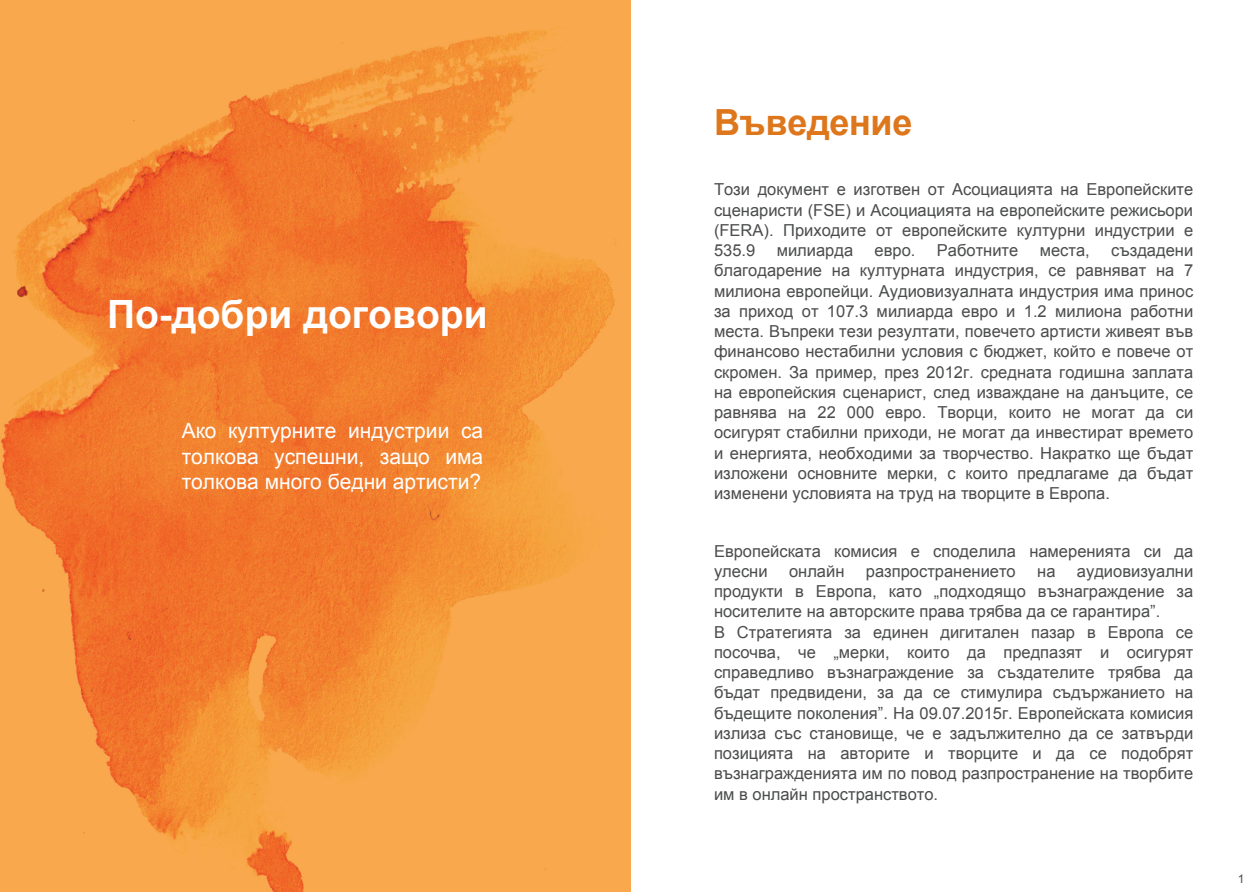
<style>
.page{position:relative;width:1259px;height:893px;background:#fff}
.page>*{position:absolute;margin:0;border:0;box-sizing:border-box;transform-origin:0 0}
.t1{font:700 39px "Arial";color:#fff}
.better_contract_text{font:700 36px "Arial";letter-spacing:-.01em;color:#de761b}
.t2{font:21px/25.2px "Arial";color:#fff;text-align:justify}
.better_contract_text-2{font:16.5px/20.2px "Arial";color:#4b4c4d;text-align:justify}
.gros_titre{font:12px "Arial";color:#4b4c4d}
</style>
<div class="page">
<img style="left:1px;top:0;width:629px;height:891px">
<h1 class="t1" style="left:107px;top:288px;width:382px">По-добри договори</h1>
<p class="t2" style="left:182px;top:419px;width:303px">Ако културните индустрии са толкова успешни, защо има толкова много бедни артисти?</p>
<p class="better_contract_text" style="left:714px;top:98px;width:200px">Въведение</p>
<p class="better_contract_text-2" style="left:714px;top:180px;width:481px">Този документ е изготвен от Асоциацията на Европейските сценаристи (FSE) и Асоциацията на европейските режисьори (FERA). Приходите от европейските културни индустрии е 535.9</p>
<p class="better_contract_text-2" style="left:776px;top:240px;width:78px">милиарда</p>
<p class="better_contract_text-2" style="left:874px;top:240px;width:42px">евро.</p>
<p class="better_contract_text-2" style="left:937px;top:240px;width:83px">Работните</p>
<p class="better_contract_text-2" style="left:1039px;top:240px;width:52px">места,</p>
<p class="better_contract_text-2" style="left:714px;top:240px;width:481px;text-indent:397px">създадени благодарение на културната индустрия, се равняват на 7 милиона европейци. Аудиовизуалната индустрия има принос за приход от 107.3 милиарда евро и 1.2 милиона работни места. Въпреки тези резултати, повечето артисти живеят във финансово нестабилни условия с бюджет, който е повече от скромен. За пример, през 2012г. средната годишна заплата на европейския сценарист, след изваждане на данъците, се равнява на 22 000 евро. Творци, които не могат да си осигурят стабилни приходи, не могат да инвестират времето и енергията, необходими за творчество. Накратко ще бъдат изложени основните мерки, с които предлагаме да бъдат изменени условията на труд на творците в Европа.</p>
<p class="better_contract_text-2" style="left:714px;top:541px;width:481px">Европейската комисия е споделила намеренията си да улесни</p>
<p class="better_contract_text-2" style="left:789px;top:561px;width:57px">онлайн</p>
<p class="better_contract_text-2" style="left:866px;top:561px;width:151px">разпространението</p>
<p class="better_contract_text-2" style="left:1037px;top:561px;width:20px">на</p>
<p class="better_contract_text-2" style="left:714px;top:561px;width:481px;text-align:left;text-indent:363px">аудиовизуални продукти в Европа, като „подходящо възнаграждение за носителите на авторските права трябва да се гарантира”.<br>В Стратегията за единен дигитален пазар в Европа се посочва, че „мерки, които да предпазят и осигурят справедливо възнаграждение за създателите трябва да бъдат предвидени, за да се стимулира съдържанието на бъдещите поколения”. На 09.07.2015г. Европейската комисия излиза със становище, че е задължително да се затвърди позицията на авторите и творците и да се подобрят възнагражденията им по повод разпространение на творбите им в онлайн пространството.</p>
<p class="gros_titre" style="left:1237px;top:871px;width:8px">1</p>
</div>
